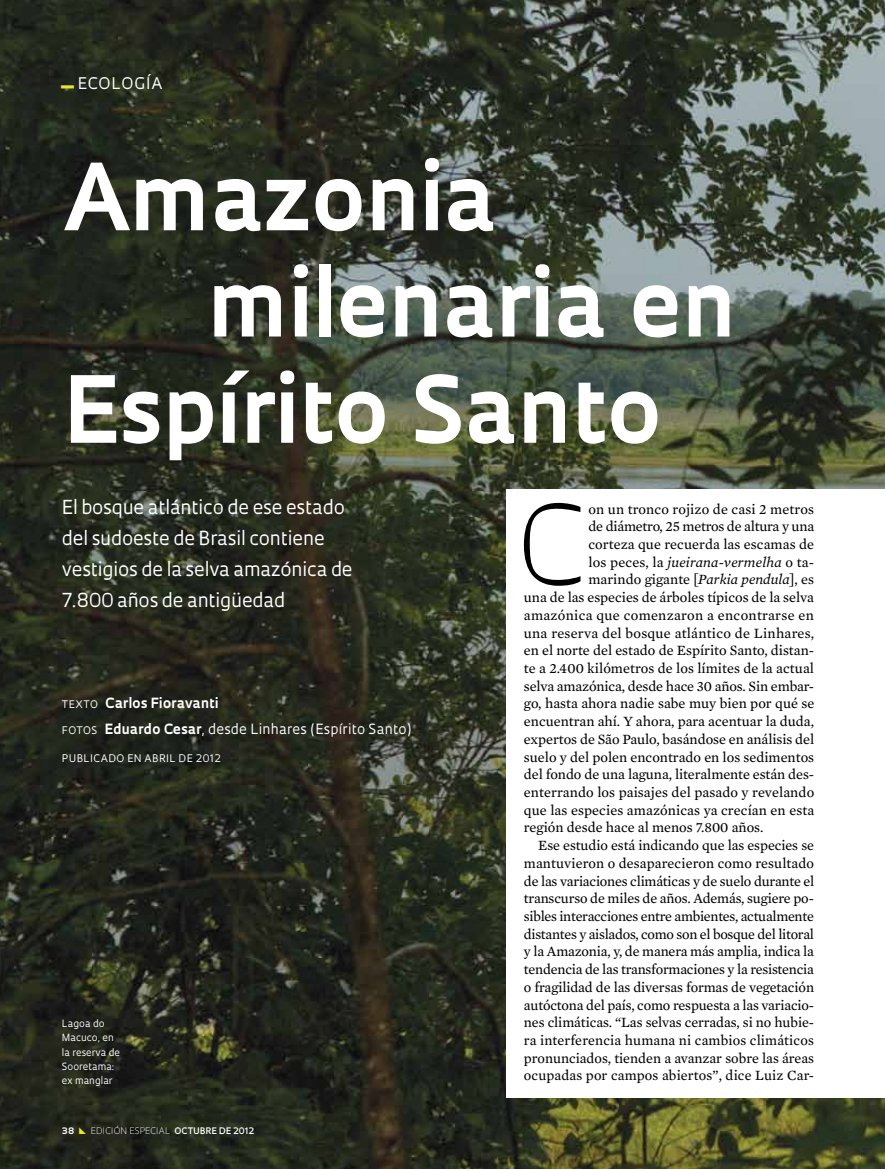
<style>
.page{position:relative;width:885px;height:1169px;background:#fff}
.page>*{position:absolute;margin:0;border:0;box-sizing:border-box;transform-origin:0 0}
.t1{font:300 106.65px "Oculum";color:#000}
.t2{font:700 89.85px "Oculum";color:#fff}
.t3{font:18.75px/30.9px "Oculum";letter-spacing:-.01em;color:#fff}
.t4{font:15.6px "Oculum";letter-spacing:.06em;color:#fff}
.t5{font:14.4px "Mercury Text G2";letter-spacing:-.005em;color:#000}
.t6{font:14.4px "Mercury Text G2";letter-spacing:.02em;color:#000}
.t7{font:italic 14.4px "Mercury Text G2";letter-spacing:.015em;color:#000}
.t8{font:13.65px/26px "Oculum";letter-spacing:.015em;color:#fff}
.t9{font:10.2px "Oculum";letter-spacing:.04em;color:#fff}
.t10{font:9.75px/14.1px "Oculum";color:#fff}
.t11{font:300 8.7px "Oculum";letter-spacing:.01em;color:#fff}
.t12{font:700 8.7px "Oculum";color:#fff}
.s1{font-weight:700;font-size:24px;color:#e7e629}
.s2{font-size:10.2px}
.s3{font-weight:700}
.s4{font-weight:600}
.s5{font-style:normal}
.s6{font-style:italic}
</style>
<div class="page">
<img style="left:0;top:0;width:885px;height:1168px">
<div style="left:506px;top:489px;width:379px;height:609px;background:#fff"></div>
<svg style="left:79px;top:1126px;width:7px;height:7px"></svg>
<p class="t4" style="left:60px;top:73px;width:104px"><span class="s1">_</span>Ecología</p>
<h2 class="t2" style="left:62px;top:136px;width:435px">Amazonia</h2>
<h2 class="t2" style="left:206px;top:242px;width:530px">milenaria en</h2>
<h2 class="t2" style="left:62px;top:348px;width:600px">Espírito Santo</h2>
<h3 class="t3" style="left:62px;top:490px;width:292px">El bosque atlántico de ese estado del sudoeste de Brasil contiene vestigios de la selva amazónica de<br>7.800 años de antigüedad</h3>
<p class="t8" style="left:62px;top:690px;width:352px"><span class="s2">te xto</span> <span class="s3">Carlos Fioravanti<br></span><span class="s2">fotos</span> <span class="s3">Eduardo Cesar</span>, desde Linhares (Espírito Santo)</p>
<p class="t9" style="left:62px;top:751px;width:161px">publicado en abril de 2012</p>
<p class="t10" style="left:62px;top:1016px;width:60px">Lagoa do<br>Macuco, en la reserva de<br>Sooretama: ex manglar</p>
<p class="t12" style="left:62px;top:1124px;width:14px">38</p>
<p class="t11" style="left:91px;top:1124px;width:165px">EDICIÓN ESPECIAL <span class="s4">OCTUBRE DE 2012</span></p>
<h1 class="t1" style="left:518px;top:472px;width:58px">C</h1>
<p class="t5" style="left:588px;top:498px;width:227px">on un tronco rojizo de casi 2 metros</p>
<p class="t5" style="left:588px;top:516px;width:227px">de diámetro, 25 metros de altura y una</p>
<p class="t5" style="left:588px;top:534px;width:227px">corteza que recuerda las escamas de</p>
<p class="t7" style="left:588px;top:551px;width:227px"><span class="s5">los peces, la</span> jueirana-vermelha <span class="s5">o ta-</span></p>
<p class="t5" style="left:588px;top:569px;width:227px">marindo gigante [<span class="s6">Parkia pendula</span>], es</p>
<p class="t5" style="left:524px;top:587px;width:292px">una de las especies de árboles típicos de la selva</p>
<p class="t6" style="left:524px;top:604px;width:292px">amazónica que comenzaron a encontrarse en</p>
<p class="t6" style="left:524px;top:622px;width:292px">una reserva del bosque atlántico de Linhares,</p>
<p class="t5" style="left:524px;top:640px;width:292px">en el norte del estado de Espírito Santo, distan-</p>
<p class="t5" style="left:524px;top:658px;width:292px">te a 2.400 kilómetros de los límites de la actual</p>
<p class="t5" style="left:524px;top:675px;width:292px">selva amazónica, desde hace 30 años. Sin embar-</p>
<p class="t5" style="left:524px;top:693px;width:292px">go, hasta ahora nadie sabe muy bien por qué se</p>
<p class="t5" style="left:524px;top:711px;width:292px">encuentran ahí. Y ahora, para acentuar la duda,</p>
<p class="t5" style="left:524px;top:728px;width:292px">expertos de São Paulo, basándose en análisis del</p>
<p class="t5" style="left:524px;top:746px;width:292px">suelo y del polen encontrado en los sedimentos</p>
<p class="t5" style="left:524px;top:764px;width:292px">del fondo de una laguna, literalmente están des-</p>
<p class="t5" style="left:524px;top:781px;width:292px">enterrando los paisajes del pasado y revelando</p>
<p class="t5" style="left:524px;top:799px;width:292px">que las especies amazónicas ya crecían en esta</p>
<p class="t5" style="left:524px;top:817px;width:241px">región desde hace al menos 7.800 años.</p>
<p class="t5" style="left:538px;top:835px;width:277px">Ese estudio está indicando que las especies se</p>
<p class="t5" style="left:524px;top:852px;width:292px">mantuvieron o desaparecieron como resultado</p>
<p class="t5" style="left:524px;top:870px;width:292px">de las variaciones climáticas y de suelo durante el</p>
<p class="t5" style="left:524px;top:888px;width:292px">transcurso de miles de años. Además, sugiere po-</p>
<p class="t5" style="left:524px;top:905px;width:291px">sibles interacciones entre ambientes, actualmente</p>
<p class="t5" style="left:524px;top:923px;width:292px">distantes y aislados, como son el bosque del litoral</p>
<p class="t5" style="left:524px;top:941px;width:292px">y la Amazonia, y, de manera más amplia, indica la</p>
<p class="t5" style="left:524px;top:959px;width:292px">tendencia de las transformaciones y la resistencia</p>
<p class="t5" style="left:524px;top:976px;width:292px">o fragilidad de las diversas formas de vegetación</p>
<p class="t5" style="left:524px;top:994px;width:292px">autóctona del país, como respuesta a las variacio-</p>
<p class="t5" style="left:524px;top:1012px;width:292px">nes climáticas. “Las selvas cerradas, si no hubie-</p>
<p class="t5" style="left:524px;top:1029px;width:291px">ra interferencia humana ni cambios climáticos</p>
<p class="t5" style="left:524px;top:1047px;width:292px">pronunciados, tienden a avanzar sobre las áreas</p>
<p class="t5" style="left:524px;top:1065px;width:292px">ocupadas por campos abiertos”, dice Luiz Car-</p>
</div>
